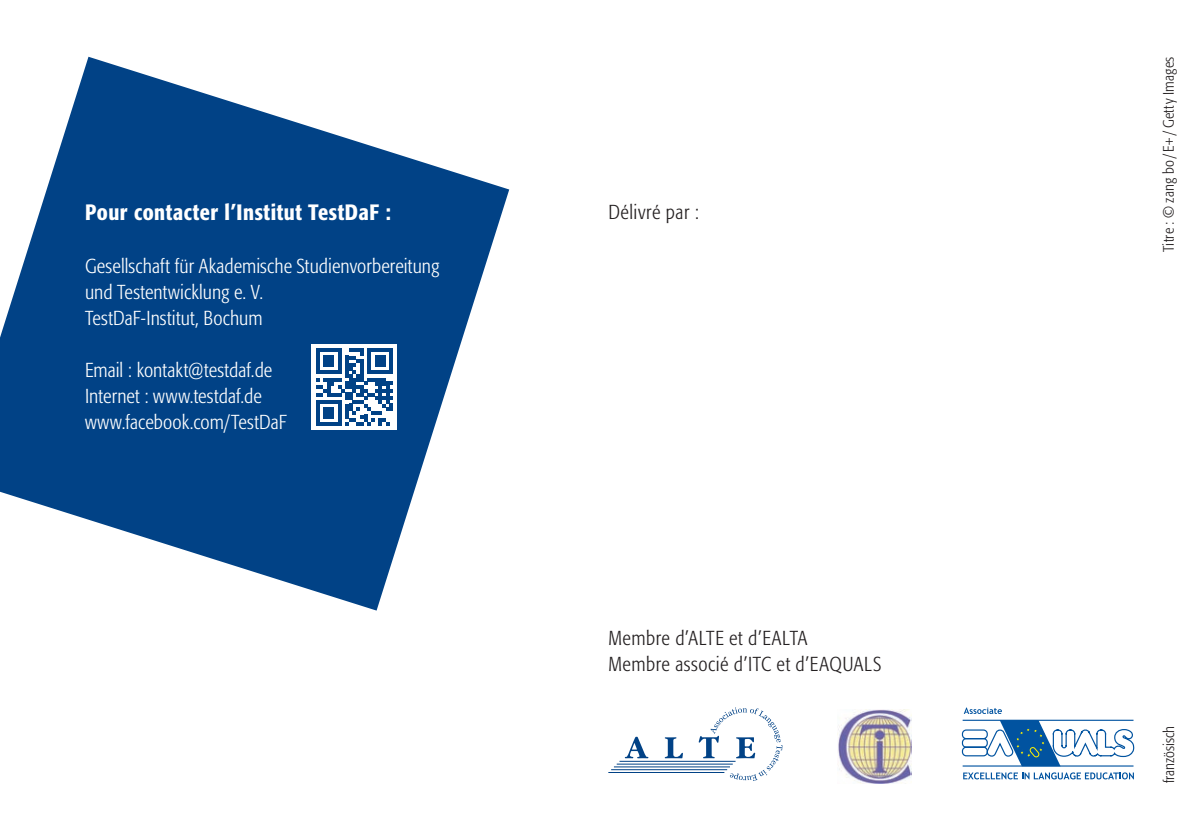
<style>
.page{position:relative;width:1191px;height:840px;background:#fff}
.page>*{position:absolute;margin:0;border:0;box-sizing:border-box;transform-origin:0 0}
.t1{font:500 condensed 22px "Formata Pro";letter-spacing:.025em;color:#fff}
.t2{font:300 condensed 20px/26px "Formata Pro";letter-spacing:.005em;color:#fff}
.t3{font:300 condensed 20px/26px "Formata Pro";letter-spacing:.03em;color:#231f20}
.t4{font:300 condensed 15px "Formata Pro";letter-spacing:.01em;color:#231f20}
</style>
<div class="page">
<svg style="left:0;top:57px;width:509px;height:553px;fill:#014286"></svg>
<div style="left:312px;top:344px;width:85px;height:85px;background:#fff"></div>
<svg style="left:316px;top:348px;width:77px;height:77px"></svg>
<svg style="left:665px;top:737px;width:18px;height:20px"></svg>
<svg style="left:625px;top:736px;width:23px;height:22px"></svg>
<svg style="left:698px;top:707px;width:84px;height:73px"></svg>
<hr style="left:619px;top:760px;width:116px;height:1px;background:#014286">
<hr style="left:616px;top:763px;width:116px;height:1px;background:#014286">
<hr style="left:614px;top:766px;width:116px;height:1px;background:#014286">
<hr style="left:611px;top:769px;width:116px;height:1px;background:#014286">
<hr style="left:608px;top:771px;width:116px;height:1px;background:#014286">
<img style="left:837px;top:709px;width:74px;height:73px">
<svg style="left:964px;top:707px;width:38px;height:6px"></svg>
<svg style="left:963px;top:772px;width:171px;height:7px"></svg>
<svg style="left:961px;top:719px;width:174px;height:46px"></svg>
<hr style="left:962px;top:765px;width:171px;height:1px;background:#0153a0">
<hr style="left:962px;top:719px;width:171px;height:1px;background:#0153a0">
<p class="t1" style="left:85px;top:198px;width:307px">Pour contacter l’Institut TestDaF :</p>
<p class="t2" style="left:85px;top:253px;width:356px">Gesellschaft für Akademische Studienvorbereitung und Testentwicklung e. V.<br>TestDaF-Institut, Bochum</p>
<p class="t2" style="left:85px;top:357px;width:203px">Email : kontakt@testdaf.de<br>Internet : www.testdaf.de www.facebook.com/TestDaF</p>
<p class="t3" style="left:608px;top:199px;width:92px">Délivré par :</p>
<p class="t3" style="left:608px;top:624px;width:274px">Membre d’ALTE et d’EALTA<br>Membre associé d’ITC et d’EAQUALS</p>
<p class="t4" style="left:1159px;top:252px;width:197px;rotate:-90deg">Titre : © zang bo / E+ / Getty Images</p>
<p class="t4" style="left:1159px;top:782px;width:59px;rotate:-90deg">französisch</p>
</div>
